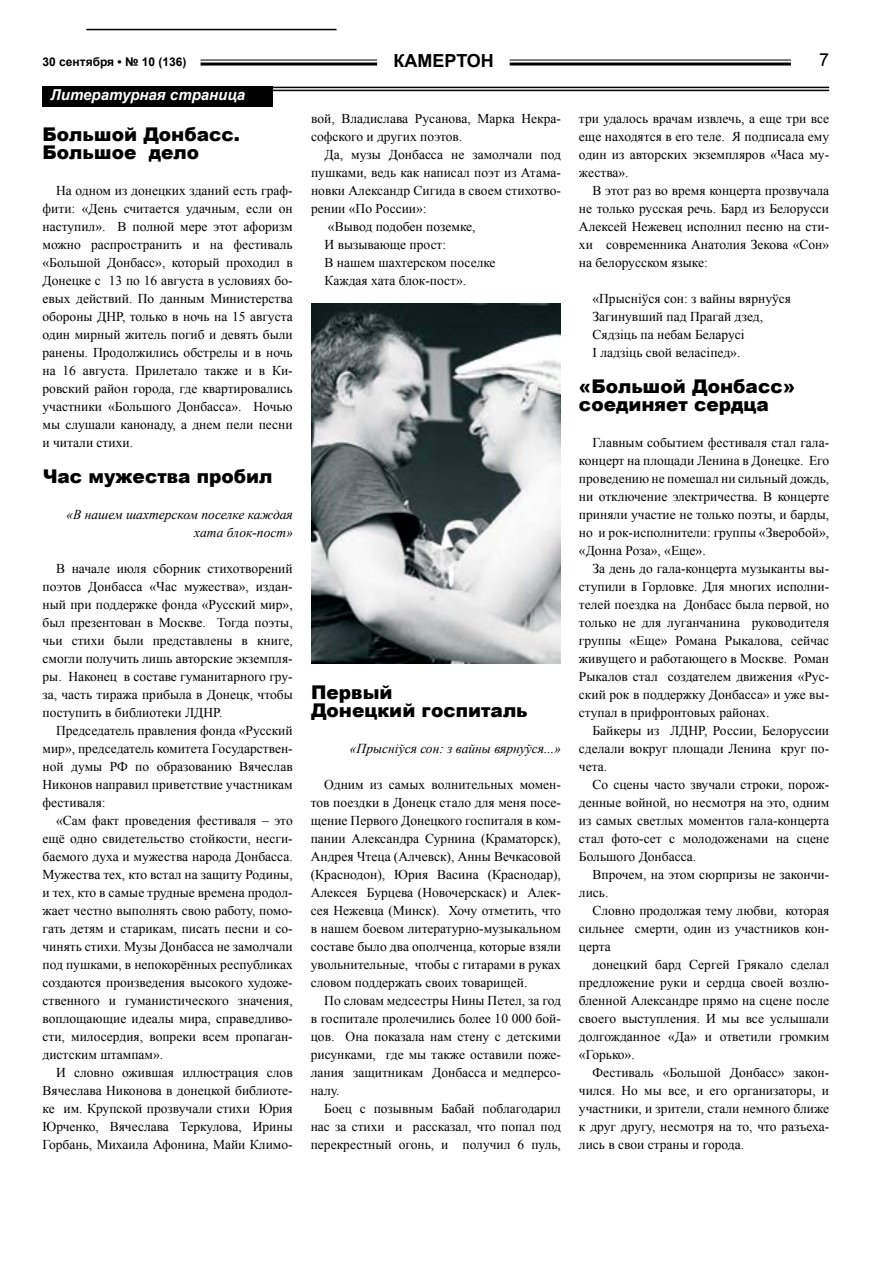
<style>
.page{position:relative;width:893px;height:1263px;background:#fff}
.page>*{position:absolute;margin:0;border:0;box-sizing:border-box;transform-origin:0 0}
.t1{font:900 18.9px/18px "Arial";color:#000}
.t2{font:700 18px "Arial";color:#000}
.t3{font:18px "Arial";color:#000}
.t4{font:italic 700 15px "Arial";color:#fff}
.t5{font:italic 13.65px/18px "Times New Roman";color:#000101;text-align:right}
.t6{font:13.5px/18px "Times New Roman";color:#000;text-align:justify}
.t7{font:700 12px "Arial";color:#000}
</style>
<div class="page">
<hr style="left:510px;top:60px;width:281px;height:1px;background:#000">
<hr style="left:510px;top:63px;width:281px;height:3px;background:#000">
<hr style="left:201px;top:60px;width:176px;height:1px;background:#000">
<hr style="left:201px;top:63px;width:176px;height:3px;background:#000">
<hr style="left:43px;top:90px;width:786px;height:1px;background:#000">
<hr style="left:43px;top:87px;width:786px;height:1px;background:#000">
<div style="left:43px;top:87px;width:230px;height:20px;background:#000"></div>
<hr style="left:86px;top:29px;width:250px;height:1px;background:#000">
<img style="left:311px;top:303px;width:250px;height:360px">
<p class="t7" style="left:43px;top:54px;width:146px">30 сентября • № 10 (136)</p>
<h2 class="t2" style="left:394px;top:49px;width:102px">КАМЕРТОН</h2>
<h2 class="t3" style="left:819px;top:48px;width:12px">7</h2>
<p class="t4" style="left:51px;top:85px;width:196px">Литературная страница</p>
<h1 class="t1" style="left:43px;top:125px;width:199px">Большой Донбасс.<br>Большое дело</h1>
<p class="t6" style="left:43px;top:181px;width:252px;text-indent:14px">На одном из донецких зданий есть граф&shy;фити: «День считается удачным, если он наступил». В полной мере этот афоризм можно распространить и на фестиваль «Большой Донбасс», который проходил в Донецке с 13 по 16 августа в условиях бо&shy;евых действий. По данным Министерства обороны ДНР, только в ночь на 15 августа один мирный житель погиб и девять были ранены. Продолжились обстрелы и в ночь на 16 августа. Прилетало также и в Ки&shy;ровский район города, где квартировались участники «Большого Донбасса». Ночью мы слушали канонаду, а днем пели песни и читали стихи.</p>
<h1 class="t1" style="left:43px;top:467px;width:231px">Час мужества пробил</h1>
<p class="t6" style="left:311px;top:109px;width:251px">вой, Владислава Русанова, Марка Некра&shy;софского и других поэтов.</p>
<p class="t6" style="left:325px;top:145px;width:238px">Да, музы Донбасса не замолчали под</p>
<p class="t6" style="left:311px;top:163px;width:251px">пушками, ведь как написал поэт из Атама-</p>
<p class="t6" style="left:311px;top:181px;width:251px">новки Александр Сигида в своем стихотво-</p>
<p class="t6" style="left:311px;top:199px;width:117px">рении «По России»:</p>
<p class="t6" style="left:328px;top:217px;width:149px">«Вывод подобен поземке,</p>
<p class="t6" style="left:325px;top:235px;width:123px">И вызывающе прост:</p>
<p class="t6" style="left:325px;top:253px;width:173px">В нашем шахтерском поселке</p>
<p class="t6" style="left:325px;top:271px;width:143px">Каждая хата блок-пост».</p>
<p class="t6" style="left:579px;top:109px;width:252px">три удалось врачам извлечь, а еще три все еще находятся в его теле. Я подписала ему один из авторских экземпляров «Часа му&shy;жества».</p>
<p class="t6" style="left:579px;top:181px;width:252px;text-indent:14px">В этот раз во время концерта прозвучала не только русская речь. Бард из Белорусси Алексей Нежевец исполнил песню на сти&shy;хи современника Анатолия Зекова «Сон» на белорусском языке:</p>
<p class="t6" style="left:592px;top:289px;width:200px;text-align:left">«Прысніўся сон: з вайны вярнуўся<br>Загинувший пад Прагай дзед,<br>Сядзіць па небам Беларусі<br>І ладзіць свой веласіпед».</p>
<h1 class="t1" style="left:579px;top:377px;width:218px">«Большой Донбасс» соединяет сердца</h1>
<p class="t6" style="left:579px;top:433px;width:252px;text-indent:14px">Главным событием фестиваля стал гала&shy;концерт на площади Ленина в Донецке. Его проведению не помешал ни сильный дождь, ни отключение электричества. В концерте приняли участие не только поэты, и барды, но и рок-исполнители: группы «Зверобой», «Донна Роза», «Еще».</p>
<p class="t6" style="left:579px;top:559px;width:252px;text-indent:14px">За день до гала-концерта музыканты вы&shy;ступили в Горловке. Для многих исполни&shy;телей поездка на Донбасс была первой, но только не для луганчанина руководителя группы «Еще» Романа Рыкалова, сейчас живущего и работающего в Москве. Роман Рыкалов стал создателем движения «Рус&shy;ский рок в поддержку Донбасса» и уже вы&shy;ступал в прифронтовых районах.</p>
<p class="t6" style="left:579px;top:721px;width:252px;text-indent:14px">Байкеры из ЛДНР, России, Белоруссии сделали вокруг площади Ленина круг по&shy;чета.</p>
<p class="t6" style="left:579px;top:775px;width:252px;text-indent:14px">Со сцены часто звучали строки, порож&shy;денные войной, но несмотря на это, одним из самых светлых моментов гала-концерта стал фото-сет с молодоженами на сцене Большого Донбасса.</p>
<p class="t6" style="left:579px;top:865px;width:252px;text-indent:14px">Впрочем, на этом сюрпризы не закончи&shy;лись.</p>
<p class="t6" style="left:579px;top:901px;width:252px;text-indent:14px">Словно продолжая тему любви, которая сильнее смерти, один из участников кон&shy;церта</p>
<p class="t6" style="left:579px;top:955px;width:252px;text-indent:14px">донецкий бард Сергей Грякало сделал предложение руки и сердца своей возлю&shy;бленной Александре прямо на сцене после своего выступления. И мы все услышали долгожданное «Да» и ответили громким «Горько».</p>
<p class="t6" style="left:579px;top:1063px;width:252px;text-indent:14px">Фестиваль «Большой Донбасс» закон&shy;чился. Но мы все, и его организаторы, и участники, и зрители, стали немного ближе к друг другу, несмотря на то, что разъеха&shy;лись в свои страны и города.</p>
<p class="t5" style="left:66px;top:505px;width:228px">«В нашем шахтерском поселке каждая хата блок-пост»</p>
<p class="t6" style="left:43px;top:559px;width:252px;text-indent:14px">В начале июля сборник стихотворений поэтов Донбасса «Час мужества», издан&shy;ный при поддержке фонда «Русский мир», был презентован в Москве. Тогда поэты, чьи стихи были представлены в книге, смогли получить лишь авторские экземпля&shy;ры. Наконец в составе гуманитарного гру&shy;за, часть тиража прибыла в Донецк, чтобы поступить в библиотеки ЛДНР.</p>
<p class="t6" style="left:43px;top:721px;width:252px;text-indent:14px">Председатель правления фонда «Русский мир», председатель комитета Государствен&shy;ной думы РФ по образованию Вячеслав Никонов направил приветствие участникам фестиваля:</p>
<p class="t6" style="left:43px;top:811px;width:252px;text-indent:14px">«Сам факт проведения фестиваля – это ещё одно свидетельство стойкости, несги&shy;баемого духа и мужества народа Донбасса.<br>Мужества тех, кто встал на защиту Родины, и тех, кто в самые трудные времена продол&shy;жает честно выполнять свою работу, помо&shy;гать детям и старикам, писать песни и со&shy;чинять стихи. Музы Донбасса не замолчали под пушками, в непокорённых республиках создаются произведения высокого художе&shy;ственного и гуманистического значения, воплощающие идеалы мира, справедливо&shy;сти, милосердия, вопреки всем пропаган&shy;дистским штампам».</p>
<p class="t6" style="left:43px;top:1063px;width:252px;text-indent:14px">И словно ожившая иллюстрация слов Вячеслава Никонова в донецкой библиоте&shy;ке им. Крупской прозвучали стихи Юрия Юрченко, Вячеслава Теркулова, Ирины Горбань, Михаила Афонина, Майи Климо-</p>
<h1 class="t1" style="left:311px;top:683px;width:218px">Первый<br>Донецкий госпиталь</h1>
<p class="t5" style="left:350px;top:739px;width:213px">«Прысніўся сон: з вайны вярнуўся...»</p>
<p class="t6" style="left:311px;top:775px;width:252px;text-indent:14px">Одним из самых волнительных момен&shy;тов поездки в Донецк стало для меня посе&shy;щение Первого Донецкого госпиталя в ком&shy;пании Александра Сурнина (Краматорск), Андрея Чтеца (Алчевск), Анны Вечкасовой (Краснодон), Юрия Васина (Краснодар), Алексея Бурцева (Новочерскаск) и Алек&shy;сея Нежевца (Минск). Хочу отметить, что в нашем боевом литературно-музыкальном составе было два ополченца, которые взяли увольнительные, чтобы с гитарами в руках словом поддержать своих товарищей.</p>
<p class="t6" style="left:311px;top:991px;width:252px;text-indent:14px">По словам медсестры Нины Петел, за год в госпитале пролечились более 10 000 бой&shy;цов. Она показала нам стену с детскими рисунками, где мы также оставили поже&shy;лания защитникам Донбасса и медперсо&shy;налу.</p>
<p class="t6" style="left:311px;top:1099px;width:252px;text-indent:14px">Боец с позывным Бабай поблагодарил нас за стихи и рассказал, что попал под перекрестный огонь, и получил 6 пуль,</p>
</div>
